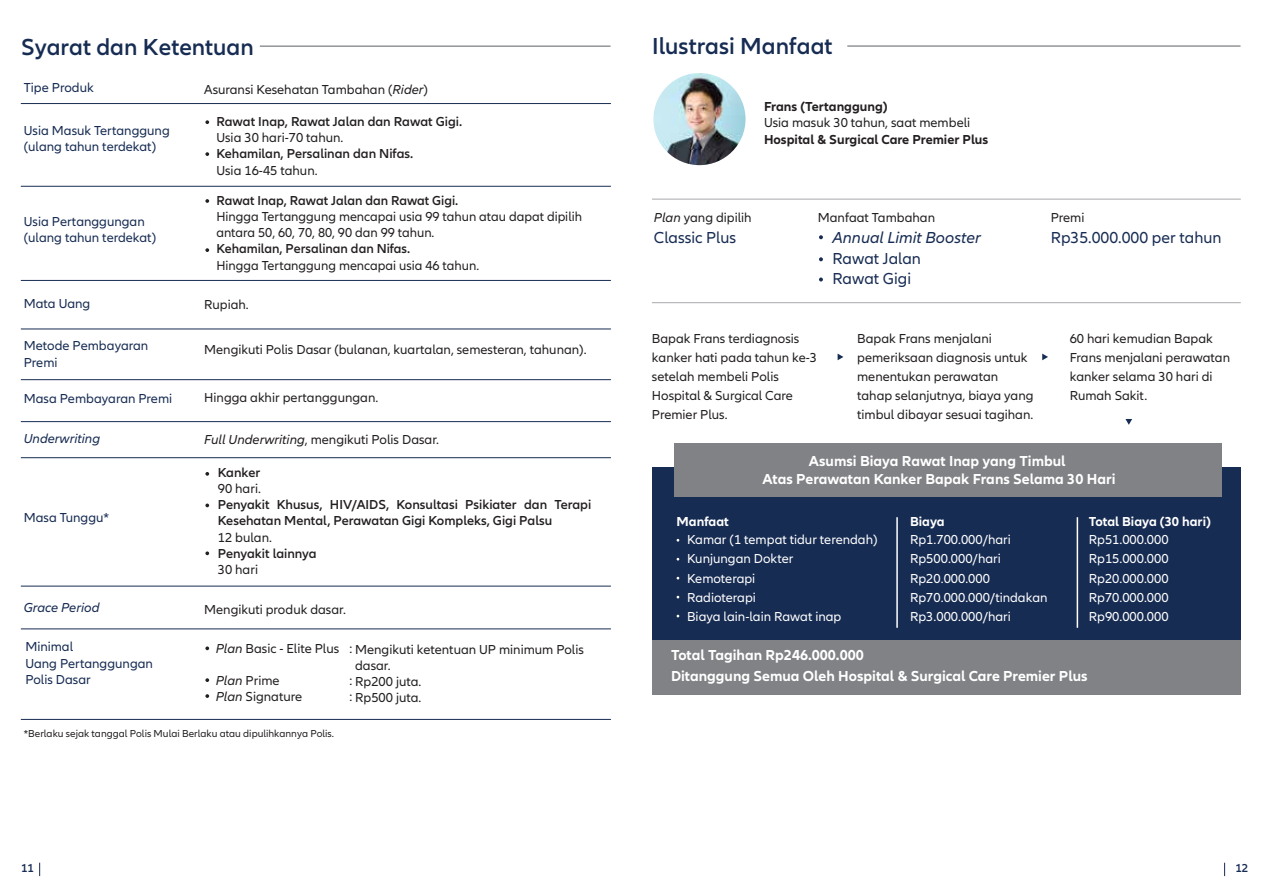
<style>
.page{position:relative;width:1263px;height:893px;background:#fff}
.page>*{position:absolute;margin:0;border:0;box-sizing:border-box;transform-origin:0 0}
.t1{font:600 24px "Allianz Neo";color:#172c53}
.t2{font:16.5px/20.4px "Allianz Neo";color:#172c53}
.t3{font:italic 16.5px "Allianz Neo";color:#172c53}
.t4{font:700 15px/18px "Allianz Neo";color:#fff;text-align:center}
.t5{font:13.5px/19.2px "Allianz Neo";color:#231f20}
.t6{font:600 13.5px/16.2px "Allianz Neo";color:#231f20}
.t7{font:13.5px/19.2px "Allianz Neo";color:#fff}
.t8{font:13.5px/16.2px "Allianz Neo";color:#172c53}
.t9{font:700 13.5px "Allianz Neo";color:#231f20}
.t10{font:700 13.5px "Allianz Neo";color:#fff}
.t11{font:italic 13.5px "Allianz Neo";color:#172c53}
.t12{font:600 12px "Allianz Neo";color:#172c53}
.t13{font:10.5px "Allianz Neo";color:#231f20}
.s1{font-style:italic}
</style>
<div class="page">
<hr style="left:260px;top:45px;width:350px;height:2px;background:#939598">
<hr style="left:21px;top:103px;width:590px;height:1px;background:#172c53">
<svg style="left:205px;top:120px;width:4px;height:4px"></svg>
<svg style="left:205px;top:152px;width:4px;height:4px"></svg>
<svg style="left:205px;top:646px;width:4px;height:4px"></svg>
<svg style="left:205px;top:678px;width:4px;height:4px"></svg>
<svg style="left:205px;top:694px;width:4px;height:4px"></svg>
<svg style="left:205px;top:472px;width:4px;height:4px"></svg>
<svg style="left:205px;top:504px;width:4px;height:3px"></svg>
<svg style="left:205px;top:551px;width:4px;height:4px"></svg>
<hr style="left:21px;top:186px;width:590px;height:1px;background:#172c53">
<hr style="left:21px;top:280px;width:590px;height:1px;background:#172c53">
<hr style="left:21px;top:329px;width:590px;height:1px;background:#172c53">
<hr style="left:21px;top:379px;width:590px;height:1px;background:#172c53">
<hr style="left:21px;top:586px;width:590px;height:1px;background:#172c53">
<hr style="left:21px;top:421px;width:590px;height:1px;background:#172c53">
<hr style="left:21px;top:628px;width:590px;height:1px;background:#172c53">
<hr style="left:21px;top:719px;width:590px;height:1px;background:#172c53">
<hr style="left:21px;top:457px;width:590px;height:1px;background:#172c53">
<svg style="left:205px;top:199px;width:4px;height:4px"></svg>
<svg style="left:205px;top:248px;width:4px;height:4px"></svg>
<hr style="left:847px;top:45px;width:393px;height:2px;background:#939598">
<div style="left:652px;top:468px;width:588px;height:172px;background:#172c53"></div>
<div style="left:652px;top:640px;width:588px;height:54px;background:#808285"></div>
<div style="left:674px;top:443px;width:548px;height:54px;background:#808285"></div>
<hr style="left:896px;top:517px;width:2px;height:111px;background:#fff">
<hr style="left:1077px;top:517px;width:1px;height:111px;background:#fff">
<hr style="left:652px;top:199px;width:589px;height:1px;background:#a7a9ac">
<hr style="left:652px;top:302px;width:589px;height:1px;background:#a7a9ac">
<img style="left:653px;top:73px;width:92px;height:92px;border-radius:46px">
<svg style="left:838px;top:354px;width:5px;height:6px"></svg>
<svg style="left:1042px;top:354px;width:6px;height:6px"></svg>
<svg style="left:1125px;top:419px;width:7px;height:6px"></svg>
<svg style="left:39px;top:863px;width:1px;height:13px"></svg>
<svg style="left:1224px;top:863px;width:1px;height:13px"></svg>
<svg style="left:819px;top:235px;width:4px;height:4px"></svg>
<svg style="left:819px;top:257px;width:4px;height:4px"></svg>
<svg style="left:819px;top:278px;width:4px;height:3px"></svg>
<h1 class="t1" style="left:21px;top:33px;width:234px">Syarat dan Ketentuan</h1>
<p class="t8" style="left:24px;top:80px;width:71px">Tipe Produk</p>
<p class="t5" style="left:204px;top:80px;width:225px">Asuransi Kesehatan Tambahan (<span class="s1">Rider</span>)</p>
<p class="t8" style="left:24px;top:123px;width:147px">Usia Masuk Tertanggung (ulang tahun terdekat)</p>
<p class="t6" style="left:216px;top:114px;width:247px">Rawat Inap, Rawat Jalan dan Rawat Gigi.</p>
<p class="t5" style="left:216px;top:128px;width:129px">Usia 30 hari-70 tahun.</p>
<p class="t6" style="left:216px;top:146px;width:198px">Kehamilan, Persalinan dan Nifas.</p>
<p class="t5" style="left:216px;top:161px;width:103px">Usia 16-45 tahun.</p>
<p class="t6" style="left:216px;top:192px;width:243px">Rawat Inap, Rawat Jalan dan Rawat Gigi.</p>
<p class="t5" style="left:216px;top:209px;width:367px;line-height:16.2px">Hingga Tertanggung mencapai usia 99 tahun atau dapat dipilih antara 50, 60, 70, 80, 90 dan 99 tahun.</p>
<p class="t6" style="left:216px;top:241px;width:195px">Kehamilan, Persalinan dan Nifas.</p>
<p class="t5" style="left:216px;top:256px;width:264px">Hingga Tertanggung mencapai usia 46 tahun.</p>
<p class="t8" style="left:24px;top:213px;width:134px">Usia Pertanggungan (ulang tahun terdekat)</p>
<p class="t8" style="left:24px;top:295px;width:68px">Mata Uang</p>
<p class="t5" style="left:204px;top:296px;width:46px">Rupiah.</p>
<p class="t5" style="left:204px;top:341px;width:384px">Mengikuti Polis Dasar (bulanan, kuartalan, semesteran, tahunan).</p>
<p class="t8" style="left:24px;top:391px;width:150px">Masa Pembayaran Premi</p>
<p class="t5" style="left:204px;top:389px;width:176px">Hingga akhir pertanggungan.</p>
<p class="t5" style="left:204px;top:430px;width:236px"><span class="s1">Full Underwriting</span>, mengikuti Polis Dasar.</p>
<p class="t8" style="left:24px;top:338px;width:126px">Metode Pembayaran<br>Premi</p>
<p class="t11" style="left:24px;top:431px;width:78px">Underwriting</p>
<p class="t8" style="left:24px;top:510px;width:87px">Masa Tunggu*</p>
<p class="t6" style="left:218px;top:464px;width:44px">Kanker</p>
<p class="t5" style="left:218px;top:479px;width:45px">90 hari.</p>
<p class="t6" style="left:218px;top:497px;width:375px">Penyakit Khusus, HIV/AIDS, Konsultasi Psikiater dan Terapi<br>Kesehatan Mental, Perawatan Gigi Kompleks, Gigi Palsu</p>
<p class="t5" style="left:218px;top:528px;width:56px">12 bulan.</p>
<p class="t6" style="left:218px;top:545px;width:100px">Penyakit lainnya</p>
<p class="t5" style="left:218px;top:560px;width:42px">30 hari</p>
<p class="t11" style="left:24px;top:600px;width:77px">Grace Period</p>
<p class="t5" style="left:204px;top:600px;width:143px">Mengikuti produk dasar.</p>
<p class="t8" style="left:25px;top:639px;width:129px">Minimal<br>Uang Pertanggungan<br>Polis Dasar</p>
<p class="t5" style="left:216px;top:639px;width:125px"><span class="s1">Plan</span> Basic - Elite Plus</p>
<p class="t5" style="left:216px;top:673px;width:88px;line-height:16.2px"><span class="s1">Plan</span> Prime<br><span class="s1">Plan</span> Signature</p>
<p class="t13" style="left:24px;top:728px;width:312px">*Berlaku sejak tanggal Polis Mulai Berlaku atau dipulihkannya Polis.</p>
<p class="t5" style="left:349px;top:640px;width:236px">: Mengikuti ketentuan UP minimum Polis</p>
<p class="t5" style="left:355px;top:656px;width:37px">dasar.</p>
<p class="t5" style="left:349px;top:672px;width:74px">: Rp200 juta.</p>
<p class="t5" style="left:349px;top:688px;width:74px">: Rp500 juta.</p>
<h1 class="t1" style="left:652px;top:32px;width:182px">Ilustrasi Manfaat</h1>
<p class="t9" style="left:764px;top:99px;width:125px">Frans (Tertanggung)</p>
<p class="t5" style="left:764px;top:114px;width:208px">Usia masuk 30 tahun, saat membeli</p>
<p class="t9" style="left:764px;top:131px;width:226px">Hospital &amp; Surgical Care Premier Plus</p>
<p class="t5" style="left:654px;top:209px;width:99px"><span class="s1">Plan</span> yang dipilih</p>
<p class="t2" style="left:654px;top:228px;width:84px">Classic Plus</p>
<p class="t5" style="left:818px;top:209px;width:119px">Manfaat Tambahan</p>
<p class="t3" style="left:832px;top:229px;width:150px">Annual Limit Booster</p>
<p class="t2" style="left:832px;top:249px;width:90px">Rawat Jalan<br>Rawat Gigi</p>
<p class="t5" style="left:1051px;top:208px;width:35px">Premi</p>
<p class="t2" style="left:1051px;top:228px;width:172px">Rp35.000.000 per tahun</p>
<p class="t5" style="left:857px;top:329px;width:178px">Bapak Frans menjalani pemeriksaan diagnosis untuk menentukan perawatan tahap selanjutnya, biaya yang timbul dibayar sesuai tagihan.</p>
<p class="t5" style="left:652px;top:329px;width:167px">Bapak Frans terdiagnosis kanker hati pada tahun ke-3 setelah membeli Polis<br>Hospital &amp; Surgical Care<br>Premier Plus.</p>
<p class="t5" style="left:1070px;top:329px;width:162px">60 hari kemudian Bapak<br>Frans menjalani perawatan kanker selama 30 hari di<br>Rumah Sakit.</p>
<p class="t4" style="left:762px;top:452px;width:354px">Asumsi Biaya Rawat Inap yang Timbul<br>Atas Perawatan Kanker Bapak Frans Selama 30 Hari</p>
<p class="t10" style="left:677px;top:514px;width:54px">Manfaat</p>
<p class="t10" style="left:910px;top:514px;width:36px">Biaya</p>
<p class="t7" style="left:687px;top:530px;width:192px">Kamar (1 tempat tidur terendah)<br>Kunjungan Dokter<br>Kemoterapi<br>Radioterapi<br>Biaya lain-lain Rawat inap</p>
<p class="t7" style="left:910px;top:530px;width:139px">Rp1.700.000/hari<br>Rp500.000/hari<br>Rp20.000.000<br>Rp70.000.000/tindakan<br>Rp3.000.000/hari</p>
<p class="t10" style="left:1089px;top:514px;width:124px">Total Biaya (30 hari)</p>
<p class="t7" style="left:1089px;top:530px;width:81px;text-align:justify">Rp51.000.000<br>Rp15.000.000<br>Rp20.000.000<br>Rp70.000.000<br>Rp90.000.000</p>
<p class="t4" style="left:671px;top:645px;width:418px;line-height:21px;text-align:left">Total Tagihan Rp246.000.000<br>Ditanggung Semua Oleh Hospital &amp; Surgical Care Premier Plus</p>
<p class="t12" style="left:21px;top:861px;width:14px">11</p>
<p class="t12" style="left:1235px;top:861px;width:14px">12</p>
</div>
